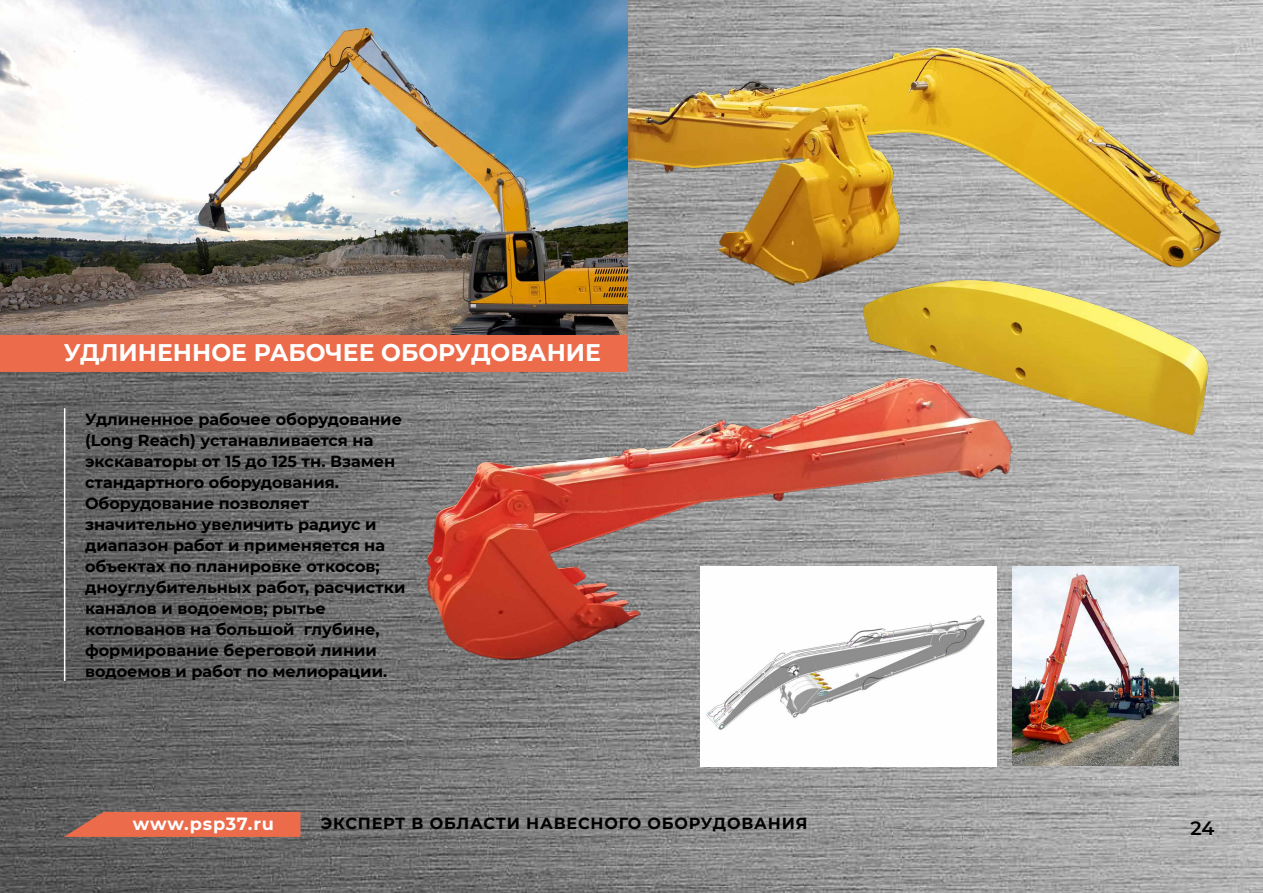
<style>
.page{position:relative;width:1263px;height:893px;background:#fff}
.page>*{position:absolute;margin:0;border:0;box-sizing:border-box;transform-origin:0 0}
.t1{font:700 24px "Montserrat";color:#fff}
.t2{font:600 19.2px "Montserrat";color:#000}
.t3{font:700 17.7px "Montserrat";letter-spacing:.04em;color:#fff}
.t4{font:700 16.05px/21px "Montserrat";color:#000}
.t5{font:700 16.05px "Montserrat";letter-spacing:.05em;color:#000}
</style>
<div class="page">
<img style="left:0;top:0;width:1263px;height:893px">
<svg style="left:64px;top:812px;width:236px;height:25px"></svg>
<img style="left:627px;top:17px;width:610px;height:282px">
<img style="left:0;top:0;width:627px;height:335px">
<img style="left:815px;top:184px;width:412px;height:287px">
<img style="left:413px;top:272px;width:615px;height:427px">
<img style="left:700px;top:566px;width:296px;height:201px">
<img style="left:1012px;top:566px;width:166px;height:200px">
<hr style="left:64px;top:408px;width:1px;height:273px;background:#fff">
<div style="left:0;top:335px;width:627px;height:37px;background:#eb6b4b"></div>
<h1 class="t1" style="left:64px;top:335px;width:539px">УДЛИНЕННОЕ РАБОЧЕЕ ОБОРУДОВАНИЕ</h1>
<p class="t4" style="left:85px;top:408px;width:322px">Удлиненное рабочее оборудование (Long Reach) устанавливается на экскаваторы от 15 до 125 тн. Взамен стандартного оборудования.<br>Оборудование позволяет значительно увеличить радиус и диапазон работ и применяется на объектах по планировке откосов; дноуглубительных работ, расчистки каналов и водоемов; рытье котлованов на большой глубине, формирование береговой линии водоемов и работ по мелиорации.</p>
<p class="t3" style="left:133px;top:811px;width:143px">www.psp37.ru</p>
<p class="t5" style="left:321px;top:811px;width:488px">ЭКСПЕРТ В ОБЛАСТИ НАВЕСНОГО ОБОРУДОВАНИЯ</p>
<p class="t2" style="left:1190px;top:815px;width:25px">24</p>
</div>
